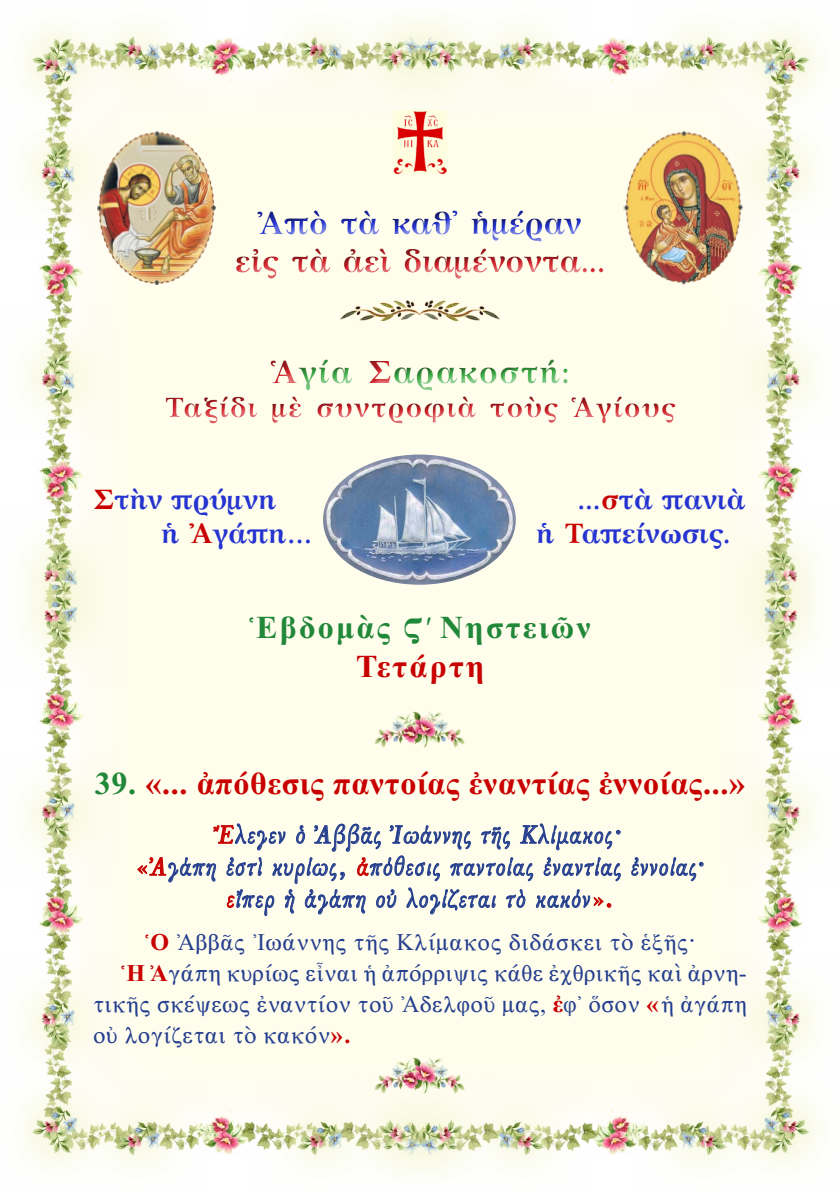
<style>
.page{position:relative;width:840px;height:1191px;background:#fff}
.page>*{position:absolute;margin:0;border:0;box-sizing:border-box;transform-origin:0 0}
.t1{font:32px "CTOS New Times Bold Test 1";letter-spacing:.02em;color:#c80000}
.t2{font:700 32px "GFS Artemisia";color:#d1232a}
.t3{font:32px "CTOS New Times Bold Test 1";letter-spacing:.07em;color:#228839}
.t4{font:700 32px "GFS Artemisia";color:#2534d0}
.t5{font:700 32px "GFS Artemisia";letter-spacing:.05em;color:#40ae49}
.t6{font:32px "CTOS New Times Bold Test 1";letter-spacing:.07em;color:#c80000}
.t7{font:700 28px "GFS Artemisia";color:#2534d0}
.t8{font:700 28px "GFS Artemisia";letter-spacing:.05em;color:#d1232a}
.t9{font:26px "GFS Baskerville";letter-spacing:.04em;color:#253f8e}
.t10{font:24px/31px "CTOS New Times Roman Test 1";letter-spacing:.01em;color:#253f8e;text-align:justify}
.s1{color:#d1232a}
.s2{color:#c80000}
.s3{color:#228839}
.s4{font-family:"CTOS New Times Bold Test 1";color:#c80000}
</style>
<div class="page">
<img style="left:21px;top:16px;width:800px;height:1160px">
<img style="left:393px;top:110px;width:53px;height:65px">
<div style="left:225px;top:200px;width:391px;height:87px;background:#fffdec"></div>
<div style="left:222px;top:196px;width:392px;height:84px;background:#231f20;opacity:.75"></div>
<div style="left:151px;top:345px;width:536px;height:87px;background:#fffdec"></div>
<svg style="left:630px;top:848px;width:73px;height:33px;background:#dcdfdd"></svg>
<svg style="left:137px;top:816px;width:483px;height:100px;background:#e3e2dd"></svg>
<img style="left:340px;top:301px;width:159px;height:19px">
<img style="left:323px;top:454px;width:192px;height:131px">
<img style="left:96px;top:127px;width:122px;height:158px">
<img style="left:623px;top:127px;width:121px;height:157px">
<img style="left:362px;top:1050px;width:111px;height:50px">
<img style="left:362px;top:704px;width:111px;height:51px">
<h1 class="t4" style="left:258px;top:196px;width:325px">Ἀπὸ τὰ καθ᾿ ἡμέραν</h1>
<h1 class="t2" style="left:235px;top:234px;width:371px">εἰς τὰ ἀεὶ διαμένοντα...</h1>
<h1 class="t5" style="left:271px;top:345px;width:299px"><span class="s1">Ἁ</span>γία <span class="s1">Σ</span>αρακοστή:</h1>
<p class="t8" style="left:165px;top:384px;width:511px">Ταξίδι μὲ συντροφιὰ τοὺς Ἁγίους</p>
<p class="t7" style="left:94px;top:476px;width:184px"><span class="s2">Σ</span>τὴν πρύμνη</p>
<p class="t7" style="left:161px;top:510px;width:151px">ἡ <span class="s2">Ἀ</span>γάπη...</p>
<p class="t7" style="left:577px;top:476px;width:169px">...<span class="s2">σ</span>τὰ πανιὰ</p>
<p class="t7" style="left:536px;top:510px;width:195px">ἡ <span class="s2">Τ</span>απείνωσις.</p>
<p class="t3" style="left:249px;top:610px;width:342px">Ἑβδομὰς Ϛ´ Νηστειῶν</p>
<p class="t6" style="left:356px;top:648px;width:130px">Τετάρτη</p>
<p class="t1" style="left:95px;top:766px;width:651px"><span class="s3">39.</span> «... ἀπόθεσις παντοίας ἐναντίας ἐννοίας...»</p>
<p class="t9" style="left:218px;top:821px;width:405px"><span class="s2">Ἔ</span>λεγεν ὁ Ἀββᾶς Ἰωάννης τῆς Κλίμακος·</p>
<p class="t9" style="left:135px;top:853px;width:570px"><span class="s2">«Ἀ</span>γάπη ἐστὶ κυρίως, <span class="s2">ἀ</span>πόθεσις παντοίας ἐναντίας ἐννοίας·</p>
<p class="t9" style="left:226px;top:885px;width:388px"><span class="s2">ε</span>ἴπερ ἡ ἀγάπη οὐ λογίζεται τὸ κακόν<span class="s2">».</span></p>
<p class="t10" style="left:145px;top:926px;width:550px"><span class="s4">Ὁ</span> Ἀββᾶς Ἰωάννης τῆς Κλίμακος διδάσκει τὸ ἑξῆς·</p>
<p class="t10" style="left:93px;top:957px;width:655px;text-indent:28px"><span class="s4">Ἡ Ἀ</span>γάπη κυρίως εἶναι ἡ ἀπόρριψις κάθε ἐχθρικῆς καὶ ἀρνη&shy;τικῆς σκέψεως ἐναντίον τοῦ Ἀδελφοῦ μας, <span class="s4">ἐ</span>φ᾿ ὅσον <span class="s4">«</span>ἡ ἀγάπη οὐ λογίζεται τὸ κακόν<span class="s4">».</span></p>
</div>
